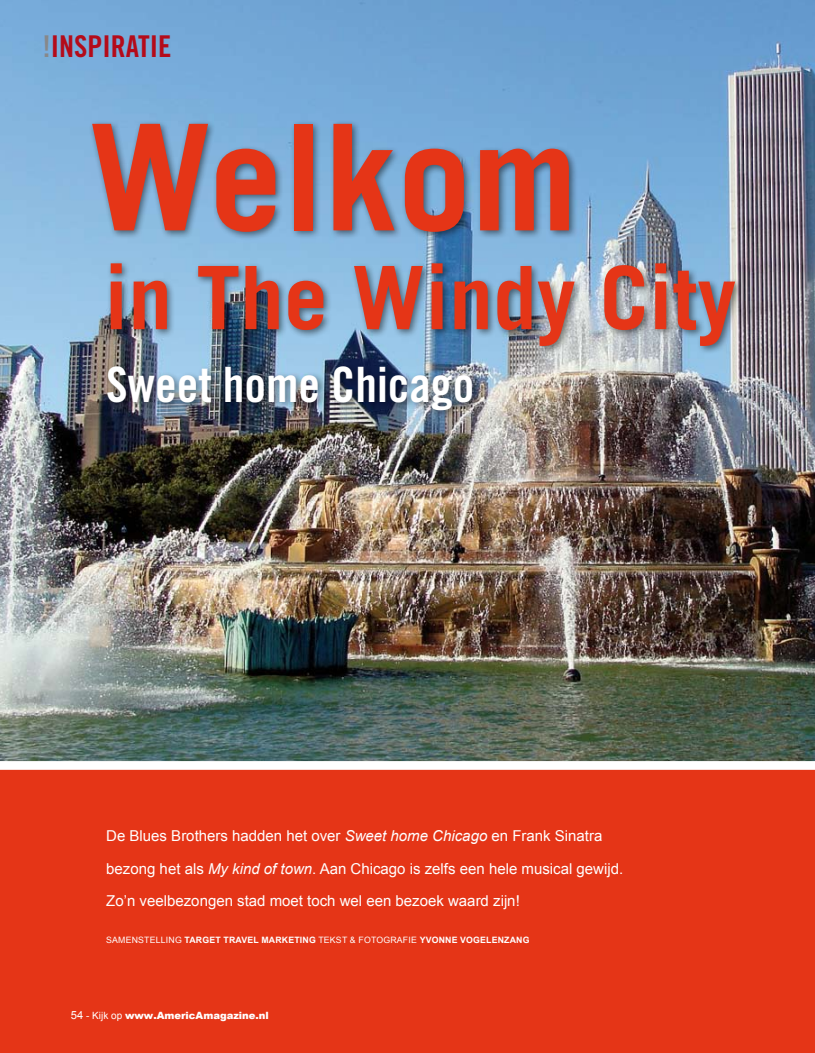
<style>
.page{position:relative;width:815px;height:1053px;background:#fff}
.page>*{position:absolute;margin:0;border:0;box-sizing:border-box;transform-origin:0 0}
.t1{font:700 147.5px "Trade Gothic LT Std";color:#e53517}
.t2{font:700 87.5px "Trade Gothic LT Std";color:#e53517}
.t3{font:48.75px "Trade Gothic LT Std Bd Cn 20";color:#fff}
.t4{font:30px "Trade Gothic LT Std Bd Cn 20";color:#b40b1a}
.t5{font:15px/32.5px "Arial";color:#fff}
.t6{font:900 10px "Arial";color:#fff}
.t7{font:700 8.75px "Arial";letter-spacing:.02em;color:#fff}
.t8{font:8.75px "Arial";letter-spacing:.02em;color:#fff}
.s1{color:#87888a}
.s2{font-style:italic}
.s3{font-weight:700}
.s4{font-weight:400}
.s5{font-weight:400;font-size:11.25px}
</style>
<div class="page">
<div style="left:0;top:767px;width:815px;height:285px;background:#e53517"></div>
<img style="left:0;top:0;width:815px;height:761px">
<div style="left:103px;top:361px;width:378px;height:57px;background:#000;opacity:.5"></div>
<div style="left:88px;top:120px;width:655px;height:235px;background:#000;opacity:.5"></div>
<div style="left:0;top:761px;width:815px;height:8px;background:#fff"></div>
<p class="t4" style="left:43px;top:28px;width:72px"><span class="s1">!</span>inspiratie</p>
<p class="t1" style="left:89px;top:87px;width:490px">Welkom</p>
<p class="t2" style="left:104px;top:244px;width:634px">in The Windy City</p>
<p class="t3" style="left:106px;top:354px;width:370px">Sweet home Chicago</p>
<p class="t5" style="left:106px;top:819px;width:518px">De Blues Brothers hadden het over <span class="s2">Sweet home Chicago</span> en Frank Sinatra bezong het als <span class="s2">My kind of town</span>. Aan Chicago is zelfs een hele musical gewijd.<br>Zo’n veelbezongen stad moet toch wel een bezoek waard zijn!</p>
<p class="t8" style="left:106px;top:933px;width:86px">SAMENSTELLING <span class="s3">TAR</span></p>
<p class="t7" style="left:202px;top:933px;width:29px">GET TRA</p>
<p class="t7" style="left:241px;top:933px;width:130px">VEL MARKETING <span class="s4">TEKST &amp; FOTO</span></p>
<p class="t8" style="left:383px;top:933px;width:63px">GRAFIE <span class="s3">YVONNE</span></p>
<p class="t7" style="left:460px;top:933px;width:27px">VOGELEN</p>
<p class="t7" style="left:504px;top:933px;width:27px">ZAN G</p>
<p class="t6" style="left:71px;top:1009px;width:200px"><span class="s5">54</span> <span class="s4">- Kijk op</span> www.AmericAmagazine.nl</p>
</div>
